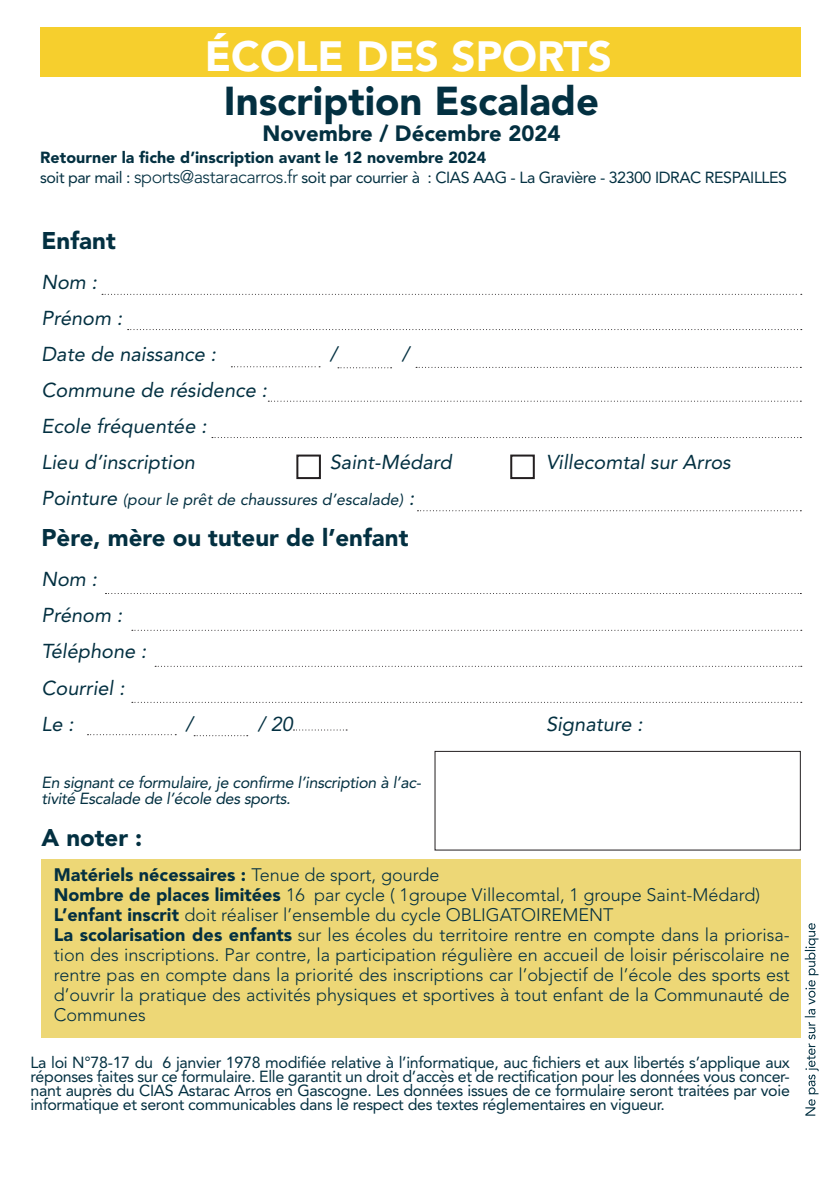
<style>
.page{position:relative;width:840px;height:1191px;background:#fff}
.page>*{position:absolute;margin:0;border:0;box-sizing:border-box;transform-origin:0 0}
.t1{font:900 42px "Avenir LT Std";color:#fff}
.t2{font:900 40px "Avenir LT Std";color:#033041}
.t3{font:900 24px "Avenir LT Std";color:#033041}
.t4{font:900 22px "Avenir LT Std";color:#033041}
.t5{font:italic 20px "Avenir LT Std";color:#033041}
.t6{font:300 18px/20px "Avenir LT Std";color:#033041;text-align:justify}
.t7{font:900 18px "Avenir LT Std";color:#033041}
.t8{font:16px/14px "Avenir LT Std";letter-spacing:-.03em;color:#033041;text-align:justify}
.t9{font:italic 16px/16px "Avenir LT Std";letter-spacing:-.02em;color:#033041}
.t10{font:900 16px "Avenir LT Std";color:#033041}
.t11{font:italic 16px "Avenir LT Std";color:#033041}
.s1{font-weight:300;font-size:18px}
.s2{font-size:20px}
.s3{font-weight:300}
.s4{font-weight:900}
</style>
<div class="page">
<div style="left:40px;top:27px;width:760px;height:50px;background:#f6cf2d"></div>
<svg style="left:804px;top:923px;width:14px;height:192px"></svg>
<svg style="left:293px;top:729px;width:54px;height:1px"></svg>
<div style="left:41px;top:859px;width:759px;height:178px;background:#edd776"></div>
<div style="left:434px;top:751px;width:366px;height:99px;border:1px solid #231f20"></div>
<svg style="left:102px;top:294px;width:699px;height:1px"></svg>
<svg style="left:128px;top:329px;width:673px;height:1px"></svg>
<svg style="left:268px;top:401px;width:530px;height:1px"></svg>
<svg style="left:105px;top:593px;width:694px;height:1px"></svg>
<svg style="left:132px;top:630px;width:669px;height:1px"></svg>
<svg style="left:155px;top:666px;width:646px;height:1px"></svg>
<svg style="left:132px;top:702px;width:669px;height:1px"></svg>
<svg style="left:231px;top:366px;width:89px;height:1px"></svg>
<svg style="left:338px;top:367px;width:53px;height:1px"></svg>
<svg style="left:416px;top:367px;width:382px;height:1px"></svg>
<svg style="left:87px;top:734px;width:89px;height:1px"></svg>
<svg style="left:194px;top:735px;width:54px;height:1px"></svg>
<svg style="left:212px;top:437px;width:587px;height:1px"></svg>
<div style="left:296px;top:454px;width:25px;height:25px;border:2px solid #231f20"></div>
<div style="left:510px;top:454px;width:24px;height:25px;border:2px solid #231f20"></div>
<svg style="left:417px;top:510px;width:381px;height:1px"></svg>
<h1 class="t1" style="left:205px;top:31px;width:408px">ÉCOLE DES SPORTS</h1>
<p class="t2" style="left:224px;top:77px;width:376px">Inscription Escalade</p>
<p class="t4" style="left:262px;top:120px;width:299px">Novembre / Décembre 2024</p>
<p class="t10" style="left:40px;top:148px;width:447px">Retourner la fiche d’inscription avant le 12 novembre 2024</p>
<p class="t8" style="left:40px;top:171px;width:747px">soit par mail : <span class="s1">sports@astaracarros.fr</span> soit par courrier à : CIAS AAG - La Gravière - 32300 IDRAC RESPAILLES</p>
<p class="t3" style="left:41px;top:226px;width:76px">Enfant</p>
<p class="t5" style="left:41px;top:270px;width:57px">Nom :</p>
<p class="t5" style="left:41px;top:306px;width:82px">Prénom :</p>
<p class="t5" style="left:41px;top:342px;width:176px">Date de naissance :</p>
<p class="t5" style="left:329px;top:342px;width:9px">/</p>
<p class="t5" style="left:401px;top:342px;width:9px">/</p>
<p class="t5" style="left:41px;top:378px;width:227px">Commune de résidence :</p>
<p class="t5" style="left:41px;top:414px;width:166px">Ecole fréquentée :</p>
<p class="t5" style="left:41px;top:450px;width:155px">Lieu d’inscription</p>
<p class="t5" style="left:329px;top:450px;width:123px">Saint-Médard</p>
<p class="t5" style="left:545px;top:450px;width:186px">Villecomtal sur Arros</p>
<p class="t11" style="left:41px;top:490px;width:374px"><span class="s2">Pointure</span> (pour le prêt de chaussures d’escalade) <span class="s2">:</span></p>
<p class="t3" style="left:41px;top:523px;width:368px">Père, mère ou tuteur de l’enfant</p>
<p class="t5" style="left:41px;top:568px;width:57px">Nom :</p>
<p class="t5" style="left:41px;top:604px;width:82px">Prénom :</p>
<p class="t5" style="left:41px;top:640px;width:106px">Téléphone :</p>
<p class="t5" style="left:41px;top:676px;width:84px">Courriel :</p>
<p class="t5" style="left:41px;top:712px;width:34px">Le :</p>
<p class="t5" style="left:185px;top:712px;width:9px">/</p>
<p class="t5" style="left:257px;top:712px;width:37px">/ 20</p>
<p class="t5" style="left:545px;top:712px;width:98px">Signature :</p>
<p class="t9" style="left:41px;top:775px;width:381px">En signant ce formulaire, je confirme l’inscription à l’ac&shy;tivité Escalade de l’école des sports.</p>
<p class="t3" style="left:41px;top:823px;width:102px">A noter :</p>
<p class="t7" style="left:54px;top:864px;width:387px">Matériels nécessaires : <span class="s3">Tenue de sport, gourde</span></p>
<p class="t6" style="left:54px;top:885px;width:707px"><span class="s4">Nombre de places limitées</span> 16 par cycle ( 1groupe Villecomtal, 1 groupe Saint-Médard)</p>
<p class="t6" style="left:54px;top:905px;width:560px"><span class="s4">L’enfant inscrit</span> doit réaliser l’ensemble du cycle OBLIGATOIREMENT</p>
<p class="t6" style="left:54px;top:925px;width:737px"><span class="s4">La scolarisation des enfants</span> sur les écoles du territoire rentre en compte dans la priorisa&shy;tion des inscriptions. Par contre, la participation régulière en accueil de loisir périscolaire ne rentre pas en compte dans la priorité des inscriptions car l’objectif de l’école des sports est d’ouvrir la pratique des activités physiques et sportives à tout enfant de la Communauté de Communes</p>
<p class="t8" style="left:31px;top:1055px;width:760px">La loi N°78-17 du 6 janvier 1978 modifiée relative à l’informatique, auc fichiers et aux libertés s’applique aux réponses faites sur ce formulaire. Elle garantit un droit d’accès et de rectification pour les données vous concer&shy;nant auprès du CIAS Astarac Arros en Gascogne. Les données issues de ce formulaire seront traitées par voie informatique et seront communicables dans le respect des textes réglementaires en vigueur.</p>
</div>
